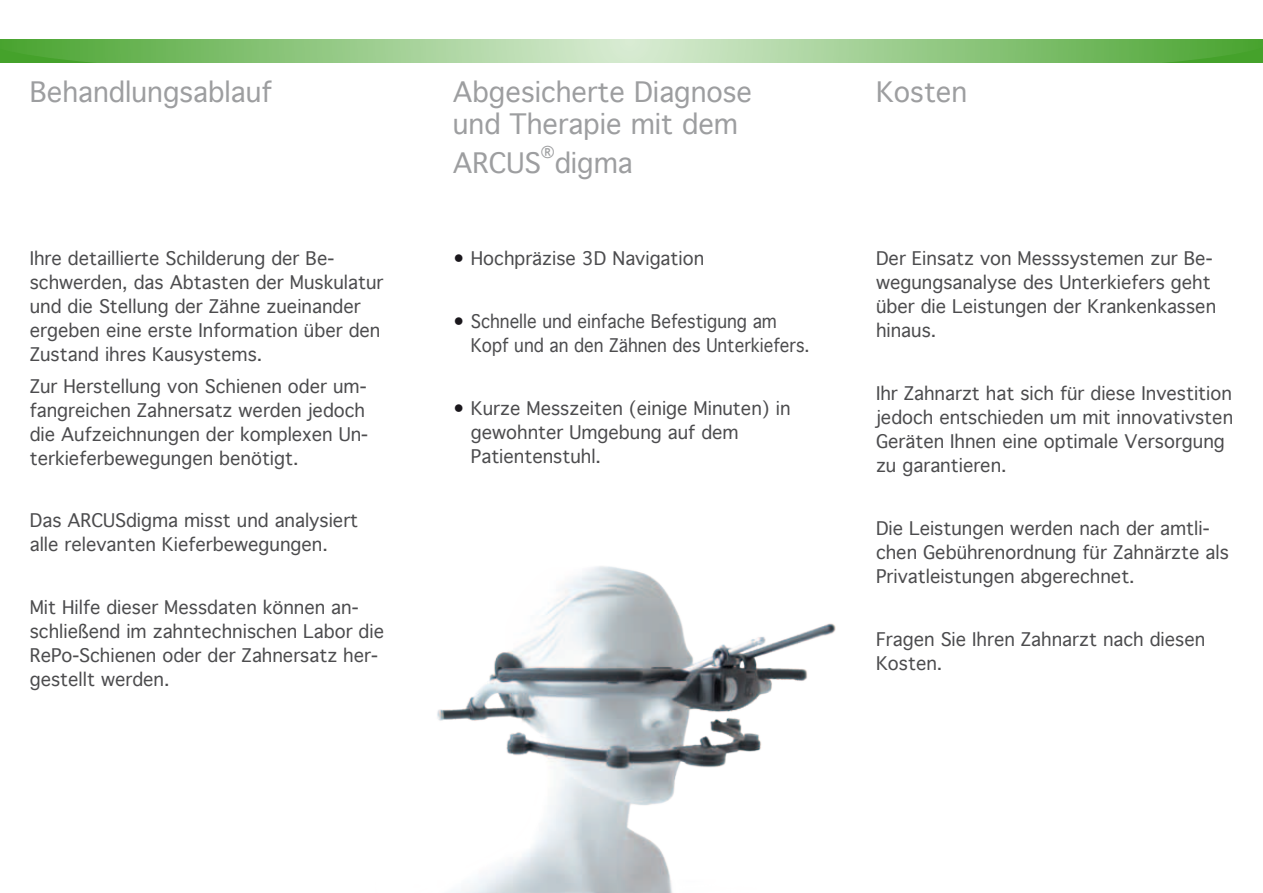
<style>
.page{position:relative;width:1263px;height:893px;background:#fff}
.page>*{position:absolute;margin:0;border:0;box-sizing:border-box;transform-origin:0 0}
.t1{font:27px/32.4px "Geneva";color:#9d9ea0}
.t2{font:18px/24px "Geneva";color:#4c4c4e}
.t3{font:18px/24px "Geneva";color:#4c4c4e;scale:.93 1}
.t4{font:15.75px "Geneva";color:#9d9ea0}
.s1{color:#1a171c}
</style>
<div class="page">
<svg style="left:0;top:39px;width:1263px;height:24px;background:#8fc780"></svg>
<img style="left:437px;top:566px;width:399px;height:327px">
<h1 class="t1" style="left:30px;top:76px;width:244px">Behandlungsablauf</h1>
<p class="t2" style="left:30px;top:246px;width:355px">Ihre detaillierte Schilderung der Be&shy;schwerden, das Abtasten der Muskulatur und die Stellung der Zähne zueinander ergeben eine erste Information über den Zustand ihres Kausystems.</p>
<p class="t2" style="left:30px;top:374px;width:340px">Zur Herstellung von Schienen oder um&shy;fangreichen Zahnersatz werden jedoch die Aufzeichnungen der komplexen Un&shy;terkieferbewegungen benötigt.</p>
<p class="t2" style="left:30px;top:508px;width:330px">Das ARCUSdigma misst und analysiert alle relevanten Kieferbewegungen.</p>
<p class="t2" style="left:30px;top:595px;width:356px">Mit Hilfe dieser Messdaten können an&shy;schließend im zahntechnischen Labor die RePo-Schienen oder der Zahnersatz her&shy;gestellt werden.</p>
<h1 class="t1" style="left:453px;top:76px;width:301px">Abgesicherte Diagnose und Therapie mit dem</h1>
<h1 class="t1" style="left:453px;top:147px;width:89px">ARCUS</h1>
<p class="t4" style="left:541px;top:139px;width:15px">®</p>
<h1 class="t1" style="left:555px;top:147px;width:80px">digma</h1>
<p class="t2" style="left:453px;top:246px;width:253px"><span class="s1">•</span> Hochpräzise 3D Navigation</p>
<p class="t3" style="left:471px;top:309px;width:366px;text-indent:-18px"><span class="s1">•</span> Schnelle und einfache Befestigung am<br>Kopf und an den Zähnen des Unterkiefers.</p>
<p class="t2" style="left:471px;top:396px;width:321px;text-indent:-18px"><span class="s1">•</span> Kurze Messzeiten (einige Minuten) in gewohnter Umgebung auf dem<br>Patientenstuhl.</p>
<h1 class="t1" style="left:876px;top:76px;width:93px">Kosten</h1>
<p class="t2" style="left:876px;top:246px;width:342px">Der Einsatz von Messsystemen zur Be&shy;wegungsanalyse des Unterkiefers geht über die Leistungen der Krankenkassen hinaus.</p>
<p class="t2" style="left:876px;top:381px;width:359px">Ihr Zahnarzt hat sich für diese Investition jedoch entschieden um mit innovativsten Geräten Ihnen eine optimale Versorgung zu garantieren.</p>
<p class="t2" style="left:876px;top:516px;width:354px">Die Leistungen werden nach der amtli&shy;chen Gebührenordnung für Zahnärzte als<br>Privatleistungen abgerechnet.</p>
<p class="t2" style="left:876px;top:627px;width:331px">Fragen Sie Ihren Zahnarzt nach diesen<br>Kosten.</p>
</div>
